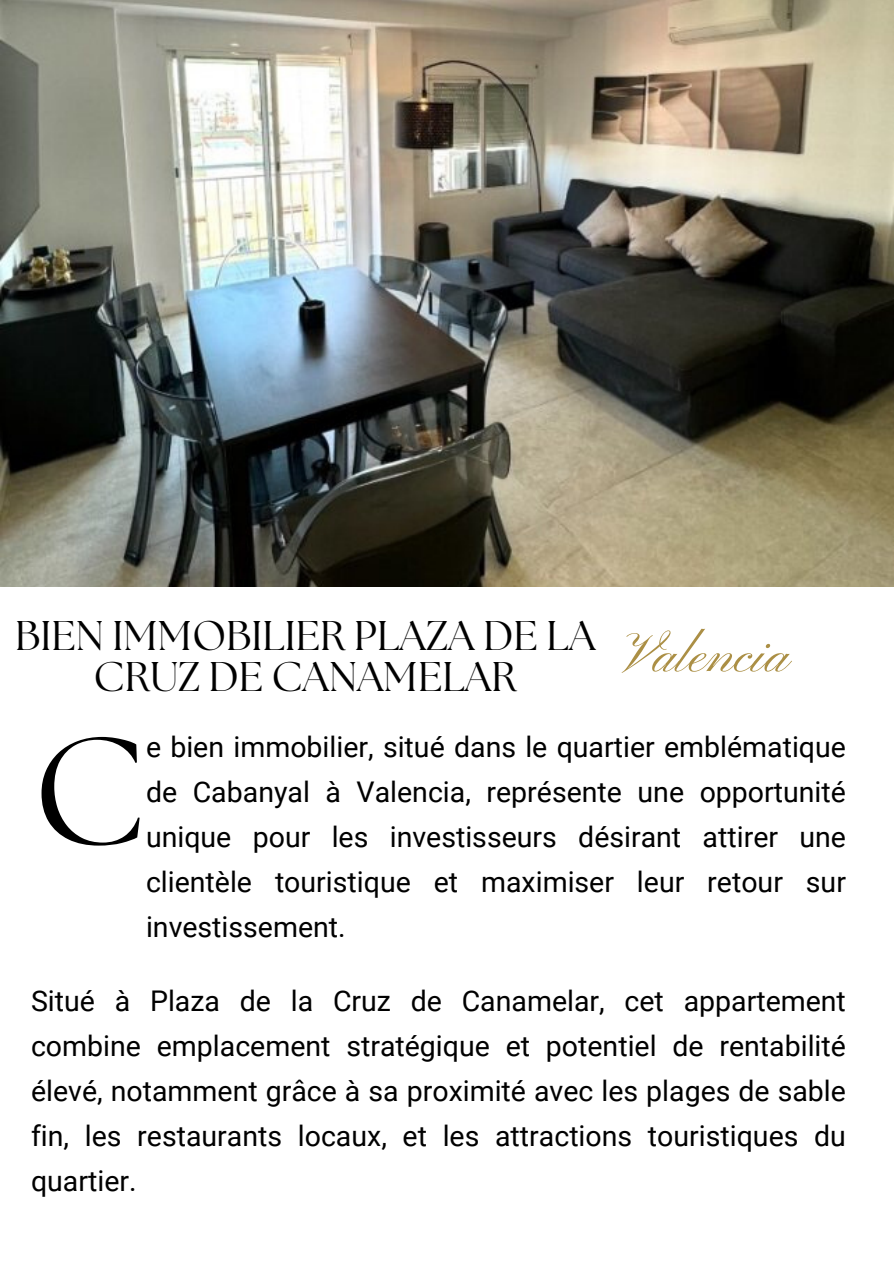
<style>
.page{position:relative;width:894px;height:1264px;background:#fff}
.page>*{position:absolute;margin:0;border:0;box-sizing:border-box;transform-origin:0 0}
.t1{font:151.5px "The Seasons";color:#000}
.t2{font:54.9px "Pinyon Script";color:#ab8f45}
.t3{font:41.4px/40.8px "The Seasons";color:#000;text-align:center}
.t4{font:28.5px/45px "Roboto";color:#000;text-align:justify}
</style>
<div class="page">
<img style="left:0;top:0;width:893px;height:586px">
<h2 class="t3" style="left:15px;top:617px;width:581px">BIEN IMMOBILIER PLAZA DE LA<br>CRUZ DE CANAMELAR</h2>
<h1 class="t2" style="left:626px;top:624px;width:166px">Valencia</h1>
<p class="t1" style="left:34px;top:722px;width:114px">C</p>
<p class="t4" style="left:146px;top:724px;width:701px">e bien immobilier, situé dans le quartier emblématique de Cabanyal à Valencia, représente une opportunité unique pour les investisseurs désirant attirer une clientèle touristique et maximiser leur retour sur investissement.</p>
<p class="t4" style="left:31px;top:978px;width:816px">Situé à Plaza de la Cruz de Canamelar, cet appartement combine emplacement stratégique et potentiel de rentabilité élevé, notamment grâce à sa proximité avec les plages de sable fin, les restaurants locaux, et les attractions touristiques du quartier.</p>
</div>
